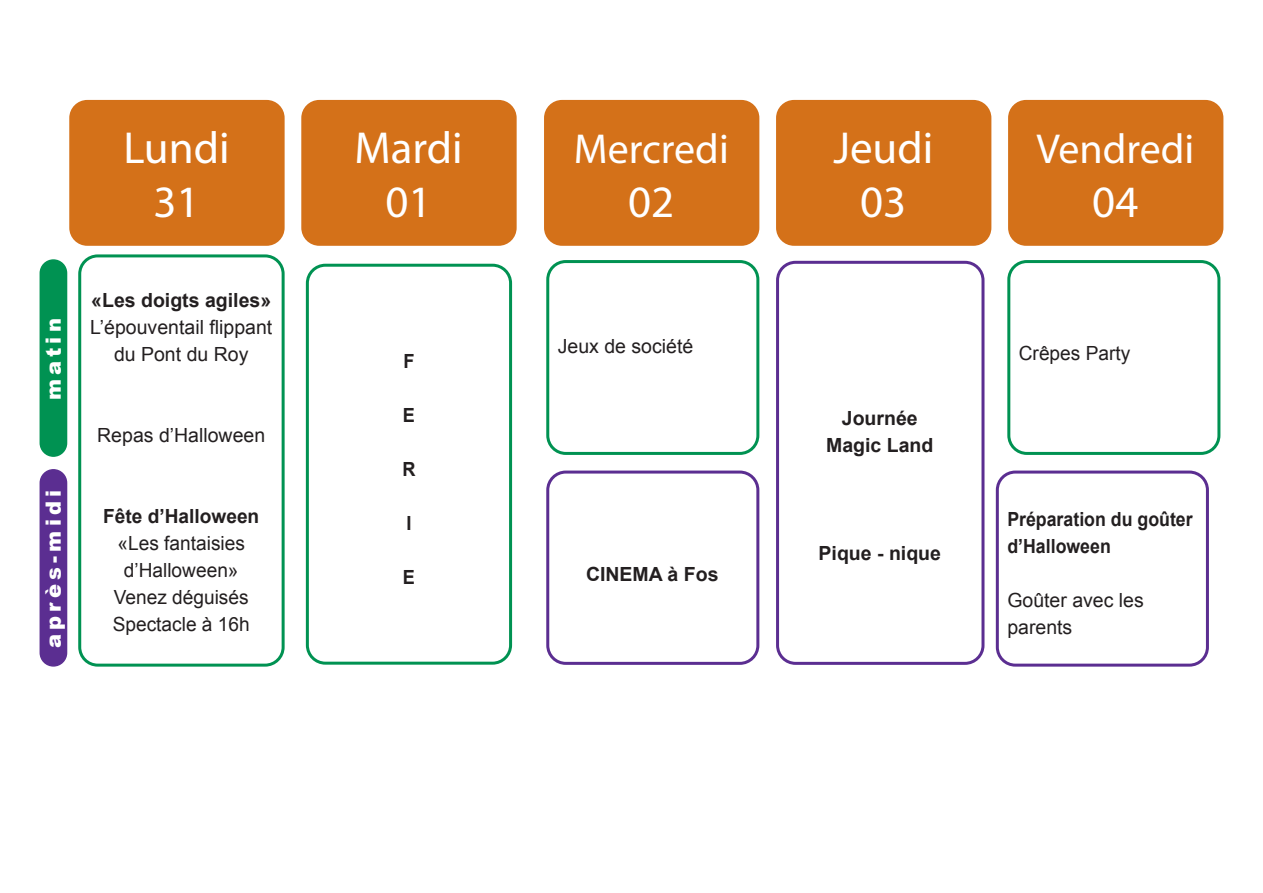
<style>
.page{position:relative;width:1263px;height:893px;background:#fff}
.page>*{position:absolute;margin:0;border:0;box-sizing:border-box;transform-origin:0 0}
.t1{font:45px/54px "Myriad Pro";color:#fff;text-align:center}
.t2{font:42px "Myriad Pro";color:#fff}
.t3{font:900 21px "Arial";letter-spacing:.2em;color:#fff}
.t4{font:19.5px/27px "Arial";color:#231f20;text-align:center}
.t5{font:700 19.5px/27px "Arial";color:#231f20;text-align:center}
.t6{font:700 19.5px/27px "Arial";color:#231f20;scale:.91 1}
.t7{font:700 19.5px "Arial";color:#231f20;scale:.93 1}
</style>
<div class="page">
<div style="left:69px;top:100px;width:216px;height:146px;background:#d47119;border-radius:18px"></div>
<div style="left:544px;top:100px;width:215px;height:146px;background:#d47119;border-radius:18px"></div>
<div style="left:306px;top:264px;width:206px;height:401px;border:3px solid #009252;border-radius:18px"></div>
<div style="left:776px;top:261px;width:208px;height:404px;border:3px solid #5b2e91;border-radius:18px"></div>
<div style="left:546px;top:471px;width:213px;height:194px;border:3px solid #5b2e91;border-radius:18px"></div>
<div style="left:996px;top:471px;width:213px;height:196px;border:3px solid #5b2e91;border-radius:18px"></div>
<div style="left:78px;top:254px;width:207px;height:413px;border:3px solid #009252;border-radius:18px"></div>
<div style="left:546px;top:260px;width:213px;height:195px;border:3px solid #009252;border-radius:18px"></div>
<div style="left:1007px;top:260px;width:213px;height:195px;border:3px solid #009252;border-radius:18px"></div>
<div style="left:40px;top:470px;width:27px;height:196px;background:#5b2e91;border-radius:13px"></div>
<div style="left:40px;top:469px;width:27px;height:198px;border:2px solid #5b2e91;border-radius:13px"></div>
<div style="left:40px;top:260px;width:27px;height:196px;background:#009252;border-radius:13px"></div>
<div style="left:40px;top:259px;width:27px;height:198px;border:2px solid #009252;border-radius:13px"></div>
<div style="left:301px;top:100px;width:216px;height:146px;background:#d47119;border-radius:18px"></div>
<div style="left:776px;top:100px;width:215px;height:146px;background:#d47119;border-radius:18px"></div>
<div style="left:1008px;top:100px;width:215px;height:146px;background:#d47119;border-radius:18px"></div>
<h1 class="t1" style="left:123px;top:120px;width:108px">Lundi<br>31</h1>
<h2 class="t2" style="left:574px;top:123px;width:157px">Mercredi</h2>
<h1 class="t1" style="left:354px;top:120px;width:110px">Mardi<br>01</h1>
<h1 class="t1" style="left:833px;top:120px;width:101px">Jeudi<br>03</h1>
<h2 class="t2" style="left:1036px;top:123px;width:159px">Vendredi</h2>
<h1 class="t1" style="left:628px;top:174px;width:48px">02</h1>
<h1 class="t1" style="left:1092px;top:174px;width:48px">04</h1>
<p class="t3" style="left:38px;top:400px;width:83px;rotate:-90deg">matin</p>
<p class="t3" style="left:38px;top:648px;width:160px;rotate:-90deg">après-midi</p>
<p class="t5" style="left:91px;top:287px;width:181px">«Les doigts agiles»</p>
<p class="t4" style="left:90px;top:313px;width:184px">L’épouventail flippant du Pont du Roy</p>
<p class="t4" style="left:97px;top:421px;width:169px">Repas d’Halloween</p>
<p class="t5" style="left:103px;top:503px;width:158px">Fête d’Halloween</p>
<p class="t4" style="left:113px;top:529px;width:139px">«Les fantaisies d’Halloween»<br>Venez déguisés<br>Spectacle à 16h</p>
<p class="t7" style="left:403px;top:349px;width:13px">F</p>
<p class="t7" style="left:403px;top:403px;width:15px">E</p>
<p class="t7" style="left:402px;top:457px;width:16px">R</p>
<p class="t7" style="left:406px;top:511px;width:7px">I</p>
<p class="t7" style="left:403px;top:565px;width:15px">E</p>
<p class="t4" style="left:558px;top:333px;width:137px">Jeux de société</p>
<p class="t5" style="left:586px;top:561px;width:134px">CINEMA à Fos</p>
<p class="t5" style="left:826px;top:405px;width:109px">Journée<br>Magic Land</p>
<p class="t5" style="left:819px;top:540px;width:124px">Pique - nique</p>
<p class="t4" style="left:1019px;top:340px;width:113px">Crêpes Party</p>
<p class="t6" style="left:1007px;top:506px;width:205px">Préparation du goûter d’Halloween</p>
<p class="t4" style="left:1007px;top:587px;width:138px;text-align:left">Goûter avec les parents</p>
</div>
